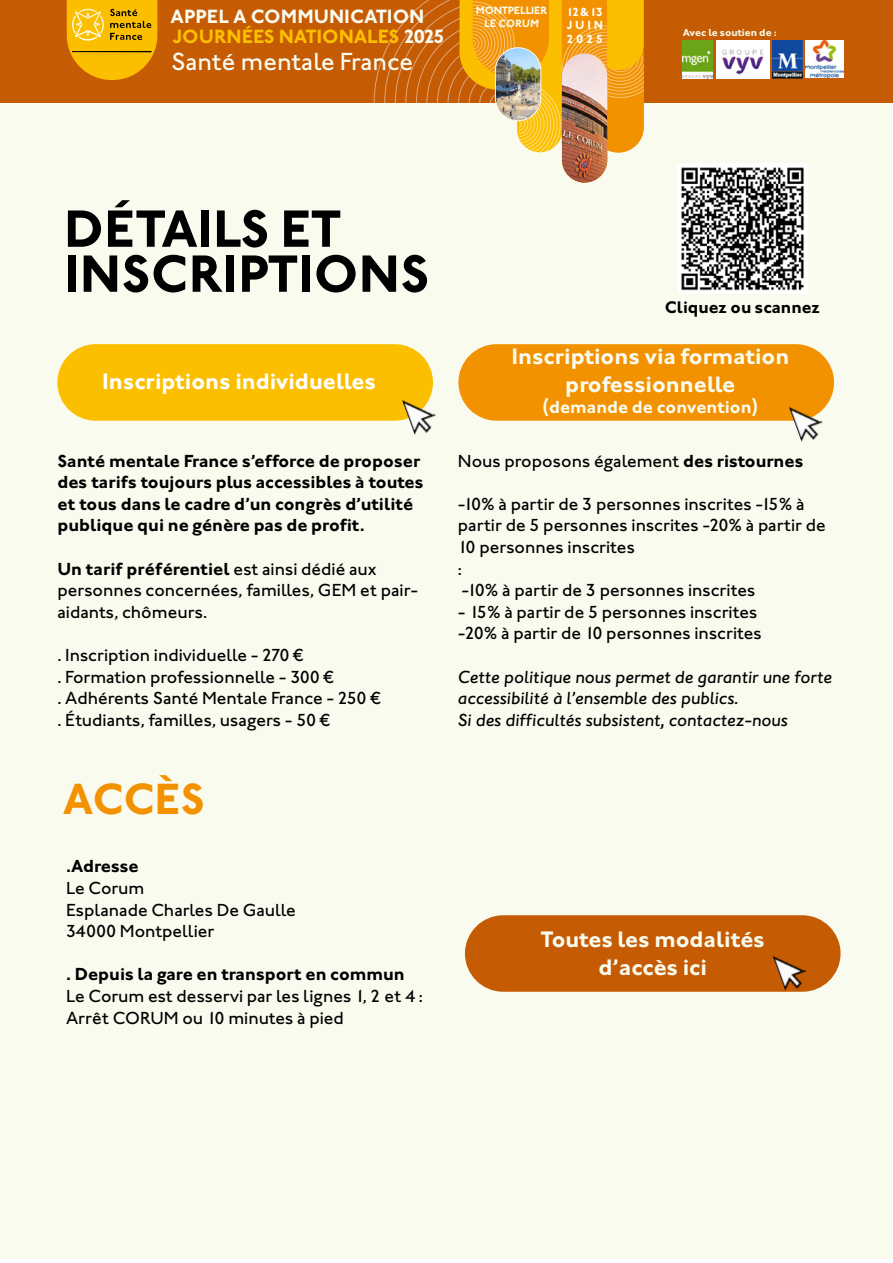
<style>
.page{position:relative;width:893px;height:1263px;background:#fff}
.page>*{position:absolute;margin:0;border:0;box-sizing:border-box;transform-origin:0 0}
.t1{font:700 54px/45px "Johnston ITC Std";color:#000}
.t2{font:700 45px "Johnston ITC Std";color:#f39200}
.t3{font:500 25.5px "Johnston ITC Std";color:#fafbef}
.t4{font:700 23.1px/27.8px "Johnston ITC Std";color:#fafbef;text-align:center}
.t5{font:700 23.1px "Johnston ITC Std";color:#fff}
.t6{font:700 19.8px "Johnston ITC Std";letter-spacing:-.015em;color:#fcbf00}
.t7{font:700 19.8px "Johnston ITC Std";color:#fafbef}
.t8{font:500 18px/21.6px "Johnston ITC Std";color:#000}
.t9{font:700 18px/21.6px "Johnston ITC Std";color:#000}
.t10{font:italic 500 18px/21.6px "Johnston ITC Std";color:#000}
.t11{font:700 18px "Johnston ITC Std";color:#fafbef}
.t12{font:700 17.25px "Johnston ITC Std";color:#000}
.t13{font:700 12.15px/13.4px "Johnston ITC Std";letter-spacing:.22em;color:#fff;text-align:justify}
.t14{font:700 10.95px "Johnston ITC Std";letter-spacing:-.02em;color:#fafbef}
.t15{font:italic 700 10.95px "Johnston ITC Pro";letter-spacing:.01em;color:#fafbef}
.t16{font:700 10.5px "Johnston ITC Std";color:#fafbef}
.s1{color:#fafbef}
.s2{font-weight:700}
</style>
<div class="page">
<div style="left:0;top:0;width:891px;height:1259px;background:#fafbef"></div>
<div style="left:0;top:0;width:893px;height:102px;background:#c55b03"></div>
<svg style="left:67px;top:0;width:90px;height:80px;background:#ebae09"></svg>
<hr style="left:72px;top:51px;width:80px;height:1px;background:#000">
<svg style="left:374px;top:0;width:270px;height:164px"></svg>
<img style="left:562px;top:53px;width:45px;height:130px;border-radius:23px">
<img style="left:495px;top:48px;width:46px;height:73px;border-radius:23px">
<div style="left:495px;top:48px;width:46px;height:73px;border:1px solid #fafbef;border-radius:23px"></div>
<img style="left:716px;top:40px;width:53px;height:38px">
<img style="left:683px;top:41px;width:30px;height:37px">
<img style="left:772px;top:41px;width:30px;height:37px">
<img style="left:806px;top:40px;width:37px;height:38px">
<div style="left:57px;top:344px;width:376px;height:77px;background:#fcbf00;border-radius:38px"></div>
<div style="left:458px;top:344px;width:376px;height:77px;background:#f39200;border-radius:38px"></div>
<div style="left:465px;top:915px;width:375px;height:77px;background:#c55b03;border-radius:38px"></div>
<img style="left:789px;top:404px;width:38px;height:38px">
<img style="left:402px;top:391px;width:34px;height:44px">
<img style="left:773px;top:955px;width:37px;height:37px">
<img style="left:677px;top:163px;width:131px;height:131px">
<p class="t7" style="left:171px;top:4px;width:255px">APPEL A COMMUNICATION</p>
<p class="t6" style="left:172px;top:25px;width:274px">JOURNÉES NATIONALES <span class="s1">2025</span></p>
<h3 class="t3" style="left:171px;top:47px;width:244px">Santé mentale France</h3>
<p class="t14" style="left:476px;top:4px;width:73px">MONTPELLIER</p>
<p class="t15" style="left:484px;top:17px;width:56px">LE CORUM</p>
<p class="t13" style="left:566px;top:5px;width:38px">12&amp;13<br>JUIN 2025</p>
<p class="t16" style="left:683px;top:26px;width:95px">Avec le soutien de :</p>
<h1 class="t1" style="left:64px;top:206px;width:367px">DÉTAILS ET<br>INSCRIPTIONS</h1>
<p class="t5" style="left:102px;top:367px;width:275px">Inscriptions individuelles</p>
<p class="t9" style="left:57px;top:450px;width:368px">Santé mentale France s’efforce de proposer des tarifs toujours plus accessibles à toutes et tous dans le cadre d’un congrès d’utilité publique qui ne génère pas de profit.</p>
<p class="t8" style="left:57px;top:558px;width:363px"><span class="s2">Un tarif préférentiel</span> est ainsi dédié aux personnes concernées, familles, GEM et pair&shy;aidants, chômeurs.</p>
<p class="t8" style="left:57px;top:644px;width:325px">. Inscription individuelle - 270 €<br>. Formation professionnelle - 300 €<br>. Adhérents Santé Mentale France - 250 € . Étudiants, familles, usagers - 50 €</p>
<h2 class="t2" style="left:63px;top:772px;width:143px">ACCÈS</h2>
<p class="t9" style="left:66px;top:855px;width:74px">.Adresse</p>
<p class="t8" style="left:66px;top:877px;width:231px">Le Corum<br>Esplanade Charles De Gaulle<br>34000 Montpellier</p>
<p class="t9" style="left:66px;top:963px;width:340px">. Depuis la gare en transport en commun</p>
<p class="t8" style="left:66px;top:985px;width:358px">Le Corum est desservi par les lignes 1, 2 et 4 :<br>Arrêt CORUM ou 10 minutes à pied</p>
<p class="t12" style="left:665px;top:297px;width:157px">Cliquez ou scannez</p>
<p class="t4" style="left:511px;top:342px;width:279px">Inscriptions via formation professionnelle</p>
<p class="t11" style="left:542px;top:397px;width:218px">(demande de convention)</p>
<p class="t8" style="left:458px;top:450px;width:347px">Nous proposons également <span class="s2">des ristournes</span></p>
<p class="t8" style="left:458px;top:493px;width:369px">-10% à partir de 3 personnes inscrites -15% à partir de 5 personnes inscrites -20% à partir de<br>10 personnes inscrites<br>:<br>-10% à partir de 3 personnes inscrites</p>
<p class="t8" style="left:458px;top:601px;width:305px">- 15% à partir de 5 personnes inscrites -20% à partir de 10 personnes inscrites</p>
<p class="t10" style="left:458px;top:666px;width:376px">Cette politique nous permet de garantir une forte accessibilité à l’ensemble des publics.<br>Si des difficultés subsistent, contactez-nous</p>
<p class="t4" style="left:541px;top:926px;width:226px">Toutes les modalités d’accès ici</p>
</div>
